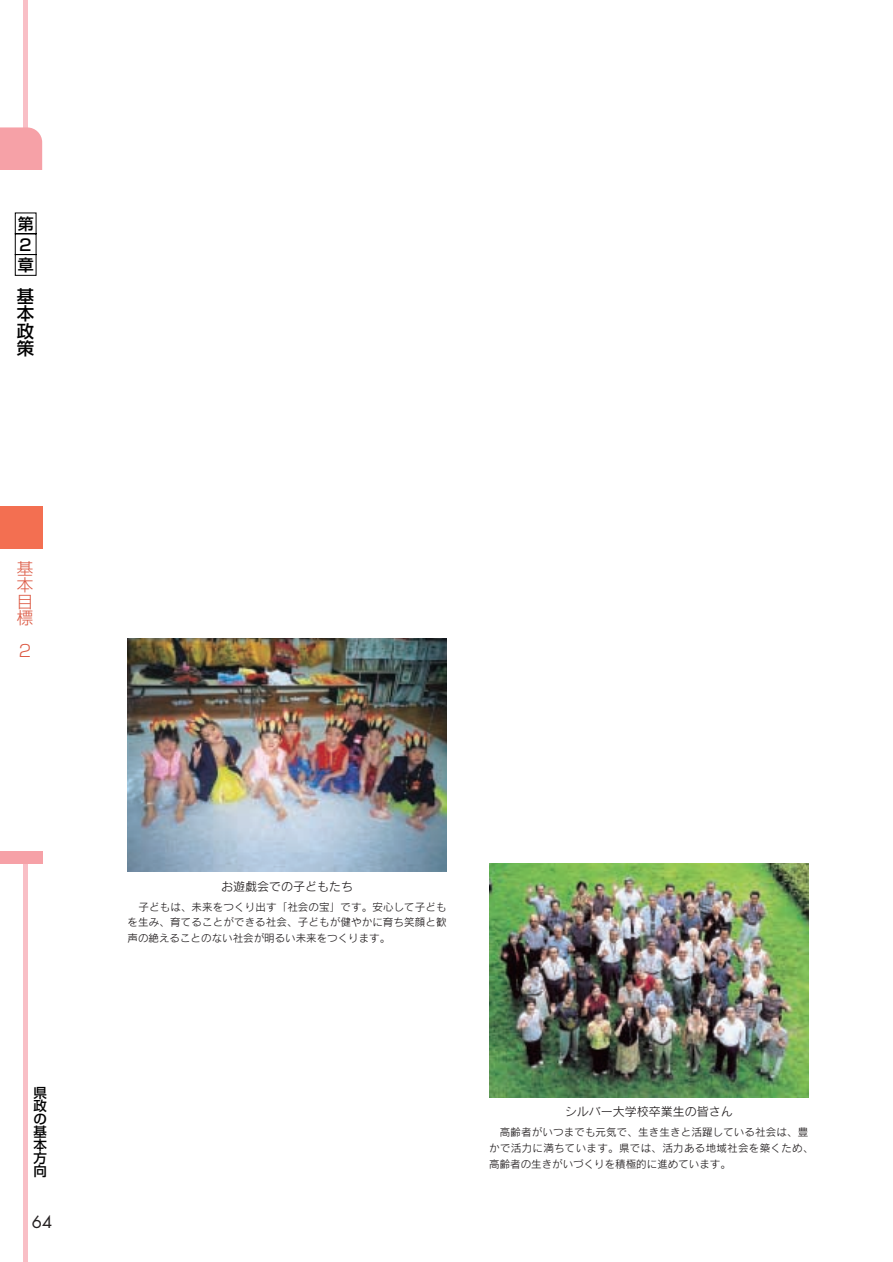
<style>
.page{position:relative;width:893px;height:1262px;background:#fff}
.page>*{position:absolute;margin:0;border:0;box-sizing:border-box;transform-origin:0 0}
.t1{font:500 17.4px/17.4px "Shin Go";color:#000;text-align:justify}
.t2{font:300 16.5px/16.5px "Shin Go";color:#dc5842;text-align:justify}
.t3{font:16.5px "Futura";color:#231f20}
.t4{font:500 16.05px/20.7px "Shin Go";color:#000}
.t5{font:500 13.5px/13px "Shin Go";color:#000;text-align:justify}
.t6{font:12px "Rodin CID M";color:#231f20}
.t7{font:10.5px/15.8px "Rodin CID M";letter-spacing:.015em;color:#231f20;text-align:justify}
</style>
<div class="page">
<hr style="left:23px;top:0;width:4px;height:1261px;background:#f9bfc6">
<div style="left:0;top:170px;width:42px;height:680px;background:#fff"></div>
<svg style="left:15px;top:212px;width:21px;height:64px"></svg>
<div style="left:0;top:127px;width:42px;height:43px;background:#f6a1a7"></div>
<div style="left:0;top:506px;width:42px;height:42px;background:#f36f51"></div>
<div style="left:0;top:851px;width:42px;height:12px;background:#f6a1a7"></div>
<img style="left:128px;top:638px;width:318px;height:234px">
<img style="left:489px;top:863px;width:319px;height:234px">
<h3 class="t4" style="left:18px;top:215px;width:18px">第<br>2章</h3>
<h1 class="t1" style="left:17px;top:290px;width:19px">基本政策</h1>
<h2 class="t2" style="left:17px;top:562px;width:18px">基本目標</h2>
<h2 class="t2" style="left:19px;top:645px;width:14px">2</h2>
<p class="t5" style="left:33px;top:1087px;width:15px">県政の基本方向</p>
<h2 class="t3" style="left:32px;top:1213px;width:22px">64</h2>
<p class="t6" style="left:221px;top:881px;width:133px">お遊戯会での子どもたち</p>
<p class="t7" style="left:128px;top:900px;width:320px;text-indent:11px">子どもは、未来をつくり出す「社会の宝」です。安心して子どもを生み、育てることができる社会、子どもが健やかに育ち笑顔と歓声の絶えることのない社会が明るい未来をつくります。</p>
<p class="t6" style="left:564px;top:1107px;width:169px">シルバー大学校卒業生の皆さん</p>
<p class="t7" style="left:489px;top:1125px;width:326px;text-align:left;text-indent:11px">高齢者がいつまでも元気で、生き生きと活躍している社会は、豊かで活力に満ちています。県では、活力ある地域社会を築くため、高齢者の生きがいづくりを積極的に進めています。</p>
</div>
